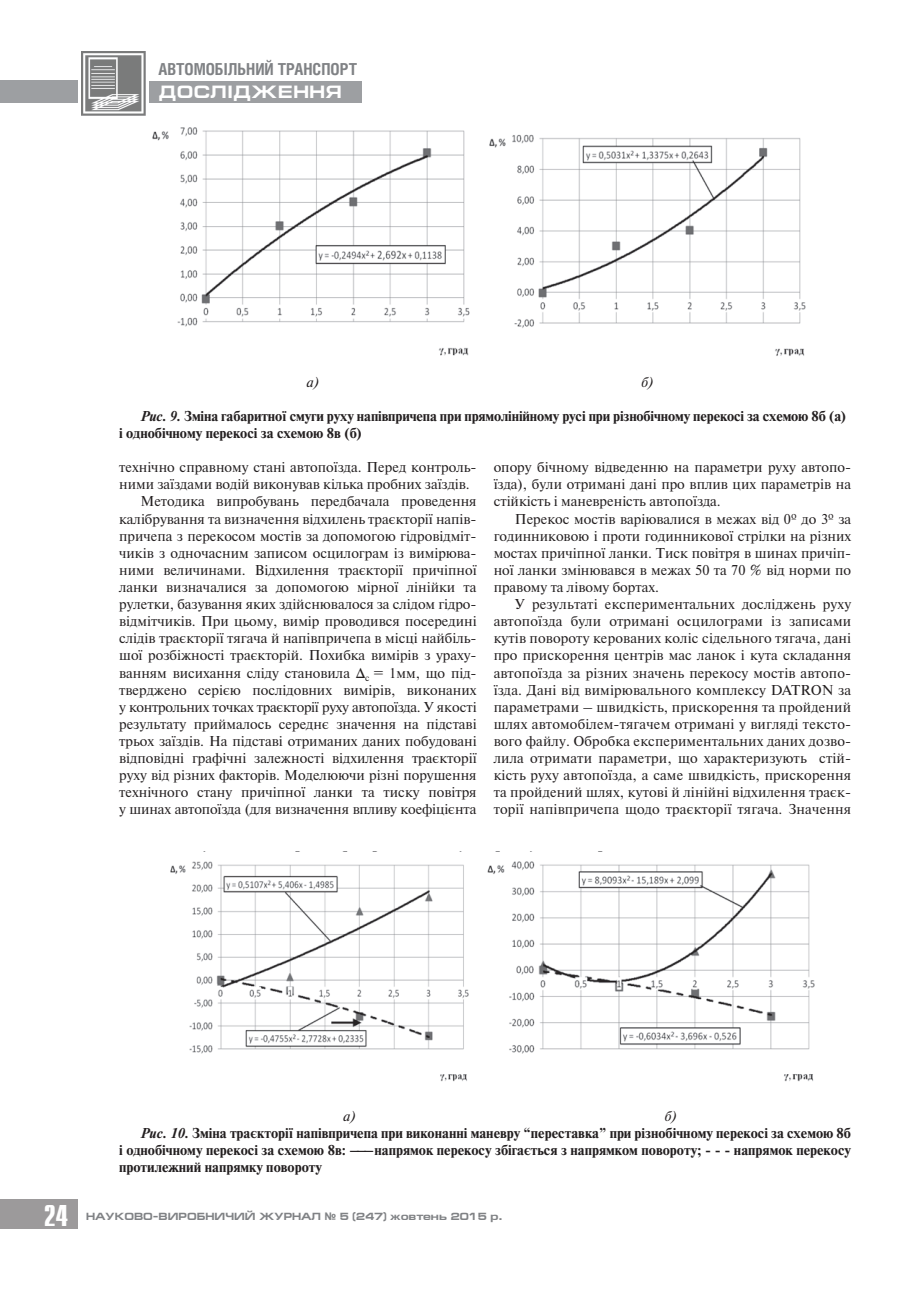
<style>
.page{position:relative;width:915px;height:1302px;background:#fff}
.page>*{position:absolute;margin:0;border:0;box-sizing:border-box;transform-origin:0 0}
.t1{font:700 30px "Compact C";color:#fff}
.t2{font:700 18px "Europe Ext";letter-spacing:.025em;color:#fff}
.t3{font:700 16.5px "Helios Cond C";color:#808285}
.t4{font:14.25px/17.1px "Newton";color:#231f20;text-align:justify}
.t5{font:700 14.25px/17.1px "Newton";color:#231f20}
.t6{font:14.25px "Newton";letter-spacing:-.02em;color:#231f20}
.t7{font:italic 14.25px "Newton";color:#231f20}
.t8{font:700 10.5px "Europe Ext";color:#808285}
.s1{font-style:italic}
.s2{font-family:"Arial"}
</style>
<div class="page">
<div style="left:0;top:81px;width:77px;height:22px;background:#9d9fa2"></div>
<div style="left:149px;top:81px;width:213px;height:22px;background:#9d9fa2"></div>
<img style="left:81px;top:51px;width:64px;height:64px">
<div style="left:0;top:1198px;width:77px;height:30px;background:#9c9a9b"></div>
<img style="left:152px;top:128px;width:654px;height:228px">
<img style="left:170px;top:851px;width:645px;height:231px">
<p class="t3" style="left:158px;top:59px;width:200px">АВТОМОБІЛЬНИЙ ТРАНСПОРТ</p>
<p class="t2" style="left:159px;top:82px;width:184px">ДОСЛIДЖЕННЯ</p>
<p class="t7" style="left:306px;top:372px;width:14px">а)</p>
<p class="t7" style="left:641px;top:372px;width:13px">б)</p>
<p class="t5" style="left:119px;top:407px;width:727px;text-indent:21px"><span class="s1">Рис. 9.</span> Зміна габаритної смуги руху напівпричепа при прямолінійному русі при різнобічному перекосі за схемою 8б (а) і однобічному перекосі за схемою 8в (б)</p>
<p class="t4" style="left:119px;top:458px;width:359px">технічно справному стані автопоїзда. Перед контроль-</p>
<p class="t4" style="left:119px;top:475px;width:352px">ними заїздами водій виконував кілька пробних заїздів.</p>
<p class="t4" style="left:140px;top:492px;width:337px">Методика випробувань передбачала проведення</p>
<p class="t4" style="left:119px;top:509px;width:359px">калібрування та визначення відхилень траєкторії напів-</p>
<p class="t4" style="left:119px;top:526px;width:359px">причепа з перекосом мостів за допомогою гідровідміт-</p>
<p class="t4" style="left:119px;top:544px;width:359px">чиків з одночасним записом осцилограм із вимірюва-</p>
<p class="t4" style="left:119px;top:561px;width:359px">ними величинами. Відхилення траєкторії причіпної</p>
<p class="t4" style="left:119px;top:578px;width:359px">ланки визначалися за допомогою мірної лінійки та</p>
<p class="t4" style="left:119px;top:595px;width:359px">рулетки, базування яких здійснювалося за слідом гідро-</p>
<p class="t4" style="left:119px;top:612px;width:359px">відмітчиків. При цьому, вимір проводився посередині</p>
<p class="t4" style="left:119px;top:629px;width:359px">слідів траєкторії тягача й напівпричепа в місці найбіль-</p>
<p class="t4" style="left:119px;top:646px;width:359px">шої розбіжності траєкторій. Похибка вимірів з ураху-</p>
<p class="t4" style="left:119px;top:663px;width:359px">ванням висихання сліду становила Δ<sub>c</sub> = 1мм, що під-</p>
<p class="t4" style="left:119px;top:680px;width:359px">тверджено серією послідовних вимірів, виконаних</p>
<p class="t6" style="left:119px;top:696px;width:359px">у контрольних точках траєкторії руху автопоїзда. У якості</p>
<p class="t4" style="left:119px;top:715px;width:359px">результату приймалось середнє значення на підставі</p>
<p class="t4" style="left:119px;top:732px;width:359px">трьох заїздів. На підставі отриманих даних побудовані</p>
<p class="t4" style="left:119px;top:749px;width:359px">відповідні графічні залежності відхилення траєкторії</p>
<p class="t4" style="left:119px;top:766px;width:359px">руху від різних факторів. Моделюючи різні порушення</p>
<p class="t4" style="left:119px;top:783px;width:359px">технічного стану причіпної ланки та тиску повітря</p>
<p class="t4" style="left:119px;top:800px;width:359px">у шинах автопоїзда (для визначення впливу коефіцієнта</p>
<p class="t4" style="left:493px;top:458px;width:359px">опору бічному відведенню на параметри руху автопо&shy;їзда), були отримані дані про вплив цих параметрів на стійкість і маневреність автопоїзда.</p>
<p class="t4" style="left:493px;top:509px;width:359px;text-indent:21px">Перекос мостів варіювалися в межах від 0º до 3º за годинниковою і проти годинникової стрілки на різних мостах причіпної ланки. Тиск повітря в шинах причіп&shy;ної ланки змінювався в межах 50 та 70 % від норми по правому та лівому бортах.</p>
<p class="t4" style="left:493px;top:595px;width:359px;text-indent:21px">У результаті експериментальних досліджень руху автопоїзда були отримані осцилограми із записами кутів повороту керованих коліс сідельного тягача, дані про прискорення центрів мас ланок і кута складання автопоїзда за різних значень перекосу мостів автопо&shy;їзда. Дані від вимірювального комплексу DATRON за параметрами – швидкість, прискорення та пройдений шлях автомобілем-тягачем отримані у вигляді тексто&shy;вого файлу. Обробка експериментальних даних дозво&shy;лила отримати параметри, що характеризують стій&shy;кість руху автопоїзда, а саме швидкість, прискорення та пройдений шлях, кутові й лінійні відхилення траєк&shy;торії напівпричепа щодо траєкторії тягача. Значення</p>
<p class="t7" style="left:343px;top:1106px;width:14px">а)</p>
<p class="t7" style="left:664px;top:1106px;width:13px">б)</p>
<p class="t5" style="left:140px;top:1124px;width:712px"><span class="s1">Рис. 10.</span> Зміна траєкторії напівпричепа при виконанні маневру “переставка” при різнобічному перекосі за схемою 8б</p>
<p class="t5" style="left:119px;top:1141px;width:733px">і однобічному перекосі за схемою 8в: ––– напрямок перекосу збігається з напрямком повороту; - - - напрямок перекосу</p>
<p class="t5" style="left:119px;top:1158px;width:204px">протилежний напрямку повороту</p>
<h1 class="t1" style="left:44px;top:1200px;width:26px">24</h1>
<p class="t8" style="left:86px;top:1210px;width:417px">НАУКОВО-ВИРОБНИЧИЙ ЖУРНАЛ <span class="s2">№</span> 5 (247) жовтень 2015 р.</p>
</div>
